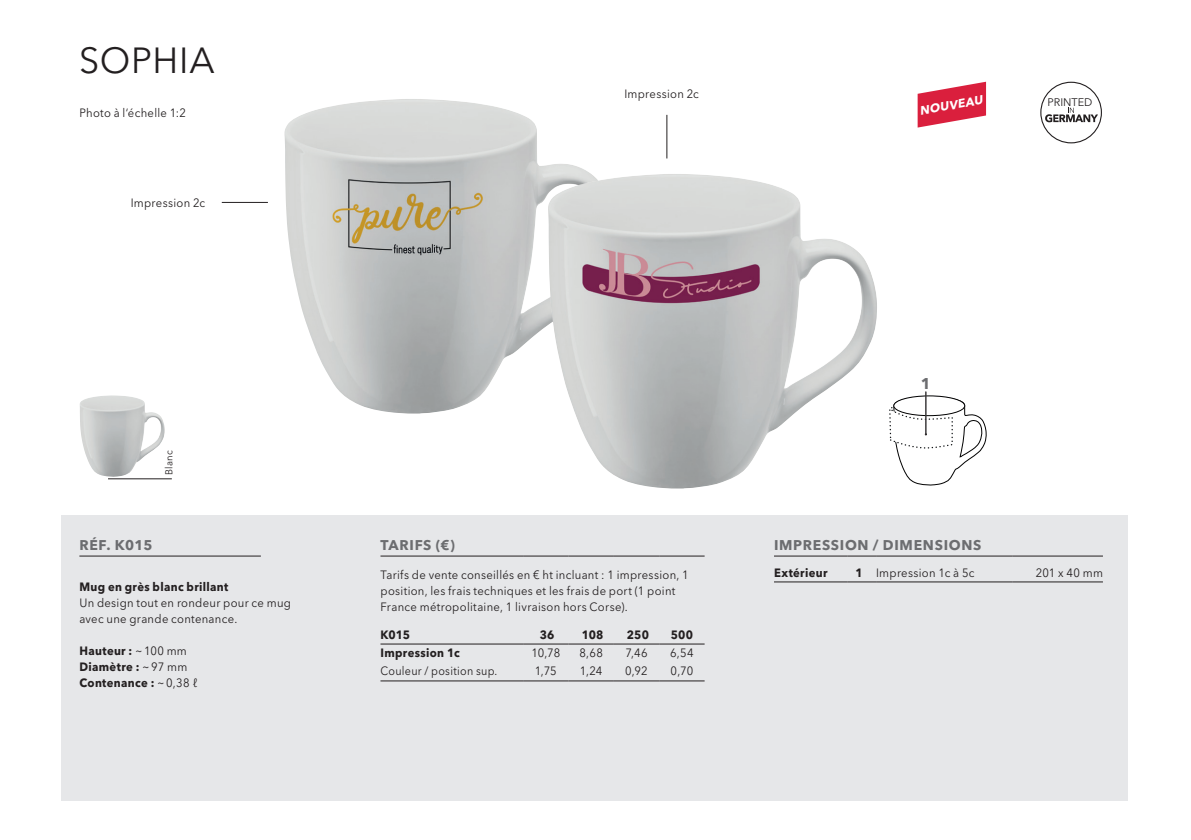
<style>
.page{position:relative;width:1191px;height:840px;background:#fff}
.page>*{position:absolute;margin:0;border:0;box-sizing:border-box;transform-origin:0 0}
.t1{font:36px "Avenir Next W1 G";letter-spacing:.025em;color:#231f20}
.t2{font:700 15.4px "Avenir Next W1 G";color:#6c6d70}
.t3{font:700 14px "Avenir Next W1 G";letter-spacing:.05em;color:#6c6d70}
.t4{font:12px/16px "Avenir Next W1 G";letter-spacing:.025em;color:#231f20;scale:.94 1}
.t5{font:700 12px/16px "Avenir Next W1 G";letter-spacing:.03em;color:#231f20;scale:.94 1}
.t6{font:12px "Avenir Next W1 G";letter-spacing:.025em;color:#231f20;scale:.9 1}
.t7{font:italic 700 12px "Avenir Next W1 G";color:#fff}
.t8{font:11px "Avenir Next W1 G";color:#231f20}
.t9{font:10px "Avenir Next W1 G";letter-spacing:.025em;color:#231f20;scale:.94 1}
.s1{font-weight:400}
.s2{font-weight:700}
</style>
<div class="page">
<div style="left:61px;top:515px;width:1066px;height:285px;background:#e6e7e9"></div>
<hr style="left:108px;top:478px;width:64px;height:1px;background:#231f20">
<img style="left:284px;top:99px;width:307px;height:315px">
<img style="left:547px;top:174px;width:330px;height:315px">
<img style="left:80px;top:395px;width:85px;height:81px">
<div style="left:893px;top:395px;width:71px;height:20px;background:#f5f5f5;border-radius:50%"></div>
<div style="left:893px;top:395px;width:72px;height:20px;border:1px solid #000001;border-radius:50%"></div>
<svg style="left:889px;top:396px;width:97px;height:90px"></svg>
<hr style="left:925px;top:391px;width:1px;height:43px;background:#231f20">
<hr style="left:380px;top:555px;width:143px;height:1px;background:#231f20">
<hr style="left:523px;top:555px;width:45px;height:1px;background:#231f20">
<hr style="left:568px;top:555px;width:46px;height:1px;background:#231f20">
<hr style="left:614px;top:555px;width:45px;height:1px;background:#231f20">
<hr style="left:659px;top:555px;width:45px;height:1px;background:#231f20">
<hr style="left:380px;top:680px;width:143px;height:1px;background:#231f20">
<hr style="left:523px;top:680px;width:45px;height:1px;background:#231f20">
<hr style="left:568px;top:680px;width:46px;height:1px;background:#231f20">
<hr style="left:614px;top:680px;width:45px;height:1px;background:#231f20">
<hr style="left:659px;top:680px;width:45px;height:1px;background:#231f20">
<hr style="left:380px;top:643px;width:143px;height:1px;background:#231f20">
<hr style="left:523px;top:643px;width:45px;height:1px;background:#231f20">
<hr style="left:568px;top:643px;width:46px;height:1px;background:#231f20">
<hr style="left:614px;top:643px;width:45px;height:1px;background:#231f20">
<hr style="left:659px;top:643px;width:45px;height:1px;background:#231f20">
<hr style="left:79px;top:555px;width:182px;height:1px;background:#231f20">
<hr style="left:774px;top:555px;width:73px;height:1px;background:#231f20">
<svg style="left:847px;top:555px;width:29px;height:1px"></svg>
<hr style="left:876px;top:555px;width:136px;height:1px;background:#231f20">
<hr style="left:1012px;top:555px;width:91px;height:1px;background:#231f20">
<hr style="left:774px;top:581px;width:73px;height:1px;background:#231f20">
<svg style="left:847px;top:581px;width:29px;height:1px"></svg>
<hr style="left:876px;top:581px;width:136px;height:1px;background:#231f20">
<hr style="left:1012px;top:581px;width:91px;height:1px;background:#231f20">
<hr style="left:222px;top:202px;width:46px;height:1px;background:#231f20">
<hr style="left:666px;top:115px;width:1px;height:43px;background:#231f20">
<svg style="left:1040px;top:82px;width:62px;height:61px"></svg>
<svg style="left:917px;top:82px;width:69px;height:45px"></svg>
<h1 class="t1" style="left:79px;top:39px;width:137px">SOPHIA</h1>
<p class="t4" style="left:79px;top:105px;width:115px">Photo à l‘échelle 1:2</p>
<p class="t4" style="left:131px;top:195px;width:81px">Impression 2c</p>
<p class="t9" style="left:163px;top:475px;width:28px;rotate:-90deg">Blanc</p>
<p class="t3" style="left:79px;top:536px;width:74px">RÉF. K015</p>
<p class="t5" style="left:79px;top:578px;width:160px">Mug en grès blanc brillant</p>
<p class="t4" style="left:79px;top:594px;width:227px">Un design tout en rondeur pour ce mug avec une grande contenance.</p>
<p class="t5" style="left:79px;top:642px;width:128px">Hauteur : <span class="s1">~100 mm<br></span>Diamètre : <span class="s1">~97 mm<br></span>Contenance : <span class="s1">~0,38 ℓ</span></p>
<p class="t4" style="left:624px;top:85px;width:81px">Impression 2c</p>
<p class="t7" style="left:918px;top:103px;width:65px;rotate:-10deg">NOUVEAU</p>
<p class="t8" style="left:1047px;top:96px;width:46px">PRINTED</p>
<p class="t3" style="left:380px;top:536px;width:76px">TARIFS (€)</p>
<p class="t4" style="left:380px;top:566px;width:329px">Tarifs de vente conseillés en € ht incluant : 1 impression, 1 position, les frais techniques et les frais de port (1 point<br>France métropolitaine, 1 livraison hors Corse).</p>
<p class="t5" style="left:380px;top:626px;width:33px">K015</p>
<p class="t5" style="left:540px;top:626px;width:17px">36</p>
<p class="t5" style="left:581px;top:626px;width:25px">108</p>
<p class="t5" style="left:627px;top:626px;width:25px">250</p>
<p class="t5" style="left:670px;top:626px;width:25px">500</p>
<p class="t5" style="left:380px;top:644px;width:86px">Impression 1c</p>
<p class="t4" style="left:531px;top:644px;width:32px">10,78</p>
<p class="t4" style="left:579px;top:644px;width:26px">8,68</p>
<p class="t4" style="left:625px;top:644px;width:25px">7,46</p>
<p class="t4" style="left:670px;top:644px;width:27px">6,54</p>
<p class="t6" style="left:380px;top:663px;width:131px">Couleur / position sup.</p>
<p class="t4" style="left:535px;top:662px;width:25px">1,75</p>
<p class="t4" style="left:580px;top:662px;width:25px">1,24</p>
<p class="t4" style="left:625px;top:662px;width:26px">0,92</p>
<p class="t4" style="left:670px;top:662px;width:26px">0,70</p>
<p class="t2" style="left:921px;top:374px;width:12px">1</p>
<p class="t3" style="left:774px;top:536px;width:209px">IMPRESSION / DIMENSIONS</p>
<p class="t5" style="left:774px;top:564px;width:58px">Extérieur</p>
<p class="t4" style="left:855px;top:564px;width:128px"><span class="s2">1</span> Impression 1c à 5c</p>
<p class="t4" style="left:1035px;top:564px;width:73px">201 x 40 mm</p>
</div>
